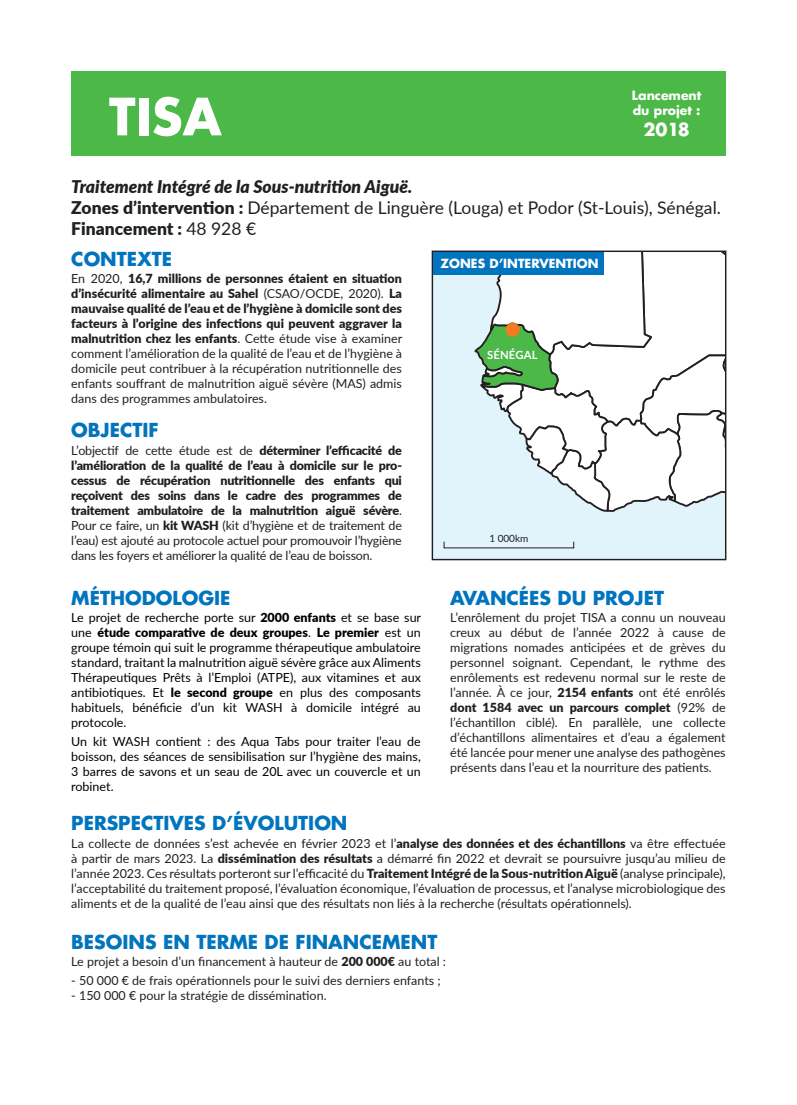
<style>
.page{position:relative;width:797px;height:1105px;background:#fff}
.page>*{position:absolute;margin:0;border:0;box-sizing:border-box;transform-origin:0 0}
.t1{font:700 50px "Futura LT";color:#fff}
.t2{font:700 18.75px "Futura LT";color:#0074be}
.t3{font:17.5px/21px "Lato";color:#231f20}
.t4{font:700 17.5px "Futura LT";color:#fff}
.t5{font:12.5px/15px "Lato";color:#231f20;text-align:justify}
.t6{font:12.5px/15px "Lato";color:#000;text-align:justify}
.t7{font:900 12.5px/15px "Lato";letter-spacing:-.015em;color:#231f20;text-align:justify}
.t8{font:700 12.5px/15px "Futura LT";color:#fff}
.t9{font:700 12.25px "Futura LT";color:#fff}
.t10{font:700 11.25px "Lato";letter-spacing:.01em;color:#fff}
.t11{font:10px "Lato";color:#231f20}
.s1{font-weight:900;font-style:italic}
.s2{font-weight:900}
.s3{font-weight:400}
</style>
<div class="page">
<div style="left:71px;top:71px;width:654px;height:85px;background:#4cb848"></div>
<div style="left:432px;top:251px;width:293px;height:309px;background:#e1f4fc"></div>
<svg style="left:473px;top:274px;width:84px;height:205px"></svg>
<svg style="left:557px;top:253px;width:167px;height:296px"></svg>
<div style="left:431px;top:251px;width:295px;height:309px;border:1px solid #231f20"></div>
<div style="left:433px;top:252px;width:170px;height:22px;background:#0074be"></div>
<div style="left:505px;top:323px;width:14px;height:14px;background:#f47b21;border-radius:50%"></div>
<div style="left:391px;top:2px;width:14px;height:14px;border:2px solid #fff;border-radius:50%"></div>
<div style="left:780px;top:545px;width:14px;height:14px;border:2px solid #fff;border-radius:50%"></div>
<div style="left:783px;top:548px;width:9px;height:9px;border:2px solid #fff;border-radius:50%"></div>
<h1 class="t1" style="left:109px;top:83px;width:114px">TISA</h1>
<p class="t8" style="left:632px;top:88px;width:71px">Lancement du projet :</p>
<h3 class="t4" style="left:643px;top:118px;width:48px">2018</h3>
<h3 class="t3" style="left:71px;top:175px;width:651px"><span class="s1">Traitement Intégré de la Sous-nutrition Aiguë.<br></span><span class="s2">Zones d’intervention :</span> Département de Linguère (Louga) et Podor (St-Louis), Sénégal.<br><span class="s2">Financement :</span> 48 928 €</h3>
<p class="t5" style="left:71px;top:270px;width:332px">En 2020, <span class="s2">16,7 millions de personnes étaient en situation d’insécurité alimentaire au Sahel</span> (CSAO/OCDE, 2020). <span class="s2">La mauvaise qualité de l’eau et de l’hygiène à domicile sont des facteurs à l’origine des infections qui peuvent aggraver la malnutrition chez les enfants</span>. Cette étude vise à examiner comment l’amélioration de la qualité de l’eau et de l’hygiène à domicile peut contribuer à la récupération nutritionnelle des enfants souffrant de malnutrition aiguë sévère (MAS) admis dans des programmes ambulatoires.</p>
<p class="t7" style="left:71px;top:442px;width:332px"><span class="s3">L’objectif de cette étude est de</span> déterminer l’efficacité de l’amélioration de la qualité de l’eau à domicile sur le pro&shy;cessus de récupération nutritionnelle des enfants qui reçoivent des soins dans le cadre des programmes de traitement ambulatoire de la malnutrition aiguë sévère<span class="s3">.<br>Pour ce faire, un</span> kit WASH <span class="s3">(kit d’hygiène et de traitement de l’eau) est ajouté au protocole actuel pour promouvoir l’hygiène dans les foyers et améliorer la qualité de l’eau de boisson.</span></p>
<h2 class="t2" style="left:71px;top:246px;width:102px">CONTEXTE</h2>
<p class="t9" style="left:440px;top:255px;width:159px">ZONES D’INTERVENTION</p>
<p class="t10" style="left:487px;top:346px;width:52px">SÉNÉGAL</p>
<h2 class="t2" style="left:71px;top:418px;width:89px">OBJECTIF</h2>
<p class="t11" style="left:489px;top:531px;width:41px">1 000km</p>
<h2 class="t2" style="left:71px;top:585px;width:161px">MÉTHODOLOGIE</h2>
<p class="t6" style="left:71px;top:609px;width:351px">Le projet de recherche porte sur <span class="s2">2000 enfants</span> et se base sur une <span class="s2">étude comparative de deux groupes</span>. <span class="s2">Le premier</span> est un groupe témoin qui suit le programme thérapeutique ambulatoire standard, traitant la malnutrition aiguë sévère grâce aux Aliments Thérapeutiques Prêts à l’Emploi (ATPE), aux vitamines et aux antibiotiques. Et <span class="s2">le second groupe</span> en plus des composants habituels, bénéficie d’un kit WASH à domicile intégré au protocole.</p>
<p class="t6" style="left:71px;top:733px;width:351px">Un kit WASH contient : des Aqua Tabs pour traiter l’eau de boisson, des séances de sensibilisation sur l’hygiène des mains, 3 barres de savons et un seau de 20L avec un couvercle et un robinet.</p>
<h2 class="t2" style="left:71px;top:811px;width:278px">PERSPECTIVES D’ÉVOLUTION</h2>
<h2 class="t2" style="left:450px;top:585px;width:215px">AVANCÉES DU PROJET</h2>
<p class="t5" style="left:450px;top:609px;width:277px">L’enrôlement du projet TISA a connu un nouveau creux au début de l’année 2022 à cause de migrations nomades anticipées et de grèves du personnel soignant. Cependant, le rythme des enrôlements est redevenu normal sur le reste de l’année. À ce jour, <span class="s2">2154 enfants</span> ont été enrôlés <span class="s2">dont 1584 avec un parcours complet</span> (92% de l’échantillon ciblé). En parallèle, une collecte d’échantillons alimentaires et d’eau a également été lancée pour mener une analyse des pathogènes présents dans l’eau et la nourriture des patients.</p>
<p class="t5" style="left:71px;top:835px;width:656px">La collecte de données s’est achevée en février 2023 et l’<span class="s2">analyse des données et des échantillons</span> va être effectuée à partir de mars 2023. La <span class="s2">dissémination des résultats</span> a démarré fin 2022 et devrait se poursuivre jusqu’au milieu de l’année 2023. Ces résultats porteront sur l’efficacité du <span class="s2">Traitement Intégré de la Sous-nutrition Aiguë</span> (analyse principale), l’acceptabilité du traitement proposé, l’évaluation économique, l’évaluation de processus, et l’analyse microbiologique des aliments et de la qualité de l’eau ainsi que des résultats non liés à la recherche (résultats opérationnels).</p>
<h2 class="t2" style="left:71px;top:929px;width:367px">BESOINS EN TERME DE FINANCEMENT</h2>
<p class="t5" style="left:71px;top:954px;width:376px">Le projet a besoin d’un financement à hauteur de <span class="s2">200 000€</span> au total :</p>
<p class="t5" style="left:71px;top:972px;width:371px">- 50 000 € de frais opérationnels pour le suivi des derniers enfants ;</p>
<p class="t5" style="left:71px;top:987px;width:257px">- 150 000 € pour la stratégie de dissémination.</p>
</div>
